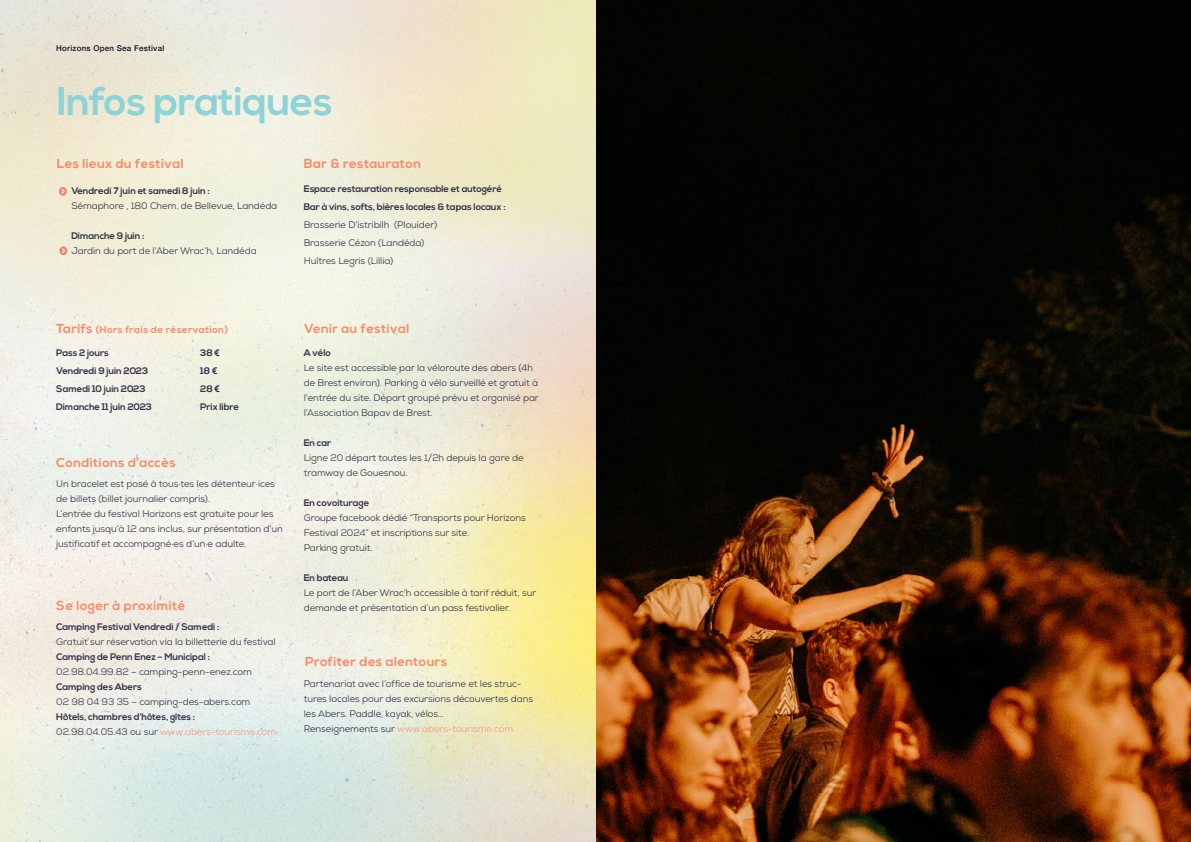
<style>
.page{position:relative;width:1191px;height:842px;background:#fff}
.page>*{position:absolute;margin:0;border:0;box-sizing:border-box;transform-origin:0 0}
.t1{font:700 40px "Nexa";letter-spacing:-.01em;color:#8dd3d7}
.t2{font:700 13px "Nexa";letter-spacing:.03em;color:#f68b69}
.t3{font:700 10px "Nexa";letter-spacing:.03em;color:#f68b69}
.t4{font:9.5px/15px "Nexa";letter-spacing:-.01em;color:#363649}
.t5{font:700 9.5px/18px "Nexa";letter-spacing:-.01em;color:#363649}
.t6{font:500 8px "Helvetica Neue";letter-spacing:.03em;color:#121329}
.s1{font-size:13px}
.s2{font-weight:400}
.s3{font-weight:400;color:#f79c80}
.s4{color:#f79c80}
</style>
<div class="page">
<img style="left:0;top:0;width:1191px;height:842px">
<div style="left:58px;top:186px;width:10px;height:11px;border:1px solid #fff;border-radius:50%"></div>
<svg style="left:61px;top:188px;width:5px;height:7px"></svg>
<svg style="left:59px;top:246px;width:9px;height:10px"></svg>
<div style="left:58px;top:245px;width:11px;height:11px;border:1px solid #fff;border-radius:50%"></div>
<svg style="left:61px;top:247px;width:5px;height:7px"></svg>
<p class="t6" style="left:56px;top:42px;width:109px">Horizons Open Sea Festival</p>
<h1 class="t1" style="left:57px;top:78px;width:277px">Infos pratiques</h1>
<h2 class="t2" style="left:57px;top:156px;width:128px">Les lieux du festival</h2>
<h2 class="t2" style="left:304px;top:156px;width:119px">Bar &amp; restauraton</h2>
<p class="t5" style="left:71px;top:182px;width:140px">Vendredi 7 juin et samedi 8 juin :</p>
<p class="t4" style="left:71px;top:198px;width:207px">Sémaphore , 180 Chem. de Bellevue, Landéda</p>
<p class="t5" style="left:71px;top:227px;width:74px">Dimanche 9 juin :</p>
<p class="t4" style="left:71px;top:243px;width:187px">Jardin du port de l’Aber Wrac’h, Landéda</p>
<p class="t5" style="left:304px;top:180px;width:203px">Espace restauration responsable et autogéré<br>Bar à vins, softs, bières locales &amp; tapas locaux :</p>
<p class="t4" style="left:304px;top:215px;width:135px;line-height:18px">Brasserie D’istribilh (Plouider)<br>Brasserie Cézon (Landéda)<br>Huîtres Legris (Lillia)</p>
<p class="t3" style="left:56px;top:324px;width:173px"><span class="s1">Tarifs</span> (Hors frais de réservation)</p>
<p class="t5" style="left:56px;top:344px;width:54px">Pass 2 jours</p>
<p class="t5" style="left:200px;top:344px;width:21px">38 €</p>
<p class="t5" style="left:56px;top:362px;width:93px">Vendredi 9 juin 2023</p>
<p class="t5" style="left:200px;top:362px;width:19px">18 €</p>
<p class="t5" style="left:56px;top:380px;width:91px">Samedi 10 juin 2023</p>
<p class="t5" style="left:200px;top:380px;width:21px">28 €</p>
<p class="t5" style="left:56px;top:398px;width:97px">Dimanche 11 juin 2023</p>
<p class="t5" style="left:200px;top:398px;width:40px">Prix libre</p>
<h2 class="t2" style="left:56px;top:455px;width:121px">Conditions d’accès</h2>
<p class="t4" style="left:56px;top:476px;width:228px">Un bracelet est posé à tous·tes les détenteur·ices de billets (billet journalier compris).<br>L’entrée du festival Horizons est gratuite pour les enfants jusqu’à 12 ans inclus, sur présentation d’un justificatif et accompagné·es d’un·e adulte.</p>
<h2 class="t2" style="left:56px;top:598px;width:131px">Se loger à proximité</h2>
<p class="t5" style="left:56px;top:618px;width:165px">Camping Festival Vendredi / Samedi :</p>
<p class="t4" style="left:56px;top:634px;width:221px">Gratuit sur réservation via la billetterie du festival</p>
<p class="t5" style="left:56px;top:648px;width:155px">Camping de Penn Enez – Municipal :</p>
<p class="t4" style="left:56px;top:664px;width:197px">02.98.04.99.82 – camping-penn-enez.com</p>
<p class="t5" style="left:56px;top:678px;width:87px">Camping des Abers</p>
<p class="t4" style="left:56px;top:694px;width:196px">02 98 04 93 35 – camping-des-abers.com</p>
<p class="t5" style="left:56px;top:709px;width:221px;line-height:15px">Hôtels, chambres d’hôtes, gîtes :<br><span class="s2">02.98.04.05.43 ou sur</span> <span class="s3">www.abers-tourisme.com</span></p>
<h2 class="t2" style="left:304px;top:321px;width:107px">Venir au festival</h2>
<p class="t5" style="left:304px;top:344px;width:29px">A vélo</p>
<p class="t4" style="left:304px;top:360px;width:237px">Le site est accessible par la véloroute des abers (4h de Brest environ). Parking à vélo surveillé et gratuit à l’entrée du site. Départ groupé prévu et organisé par l’Association Bapav de Brest.</p>
<p class="t5" style="left:304px;top:434px;width:29px">En car</p>
<p class="t4" style="left:304px;top:450px;width:222px">Ligne 20 départ toutes les 1/2h depuis la gare de tramway de Gouesnou.</p>
<p class="t5" style="left:304px;top:494px;width:67px">En covoiturage</p>
<p class="t4" style="left:304px;top:510px;width:223px">Groupe facebook dédié “Transports pour Horizons<br>Festival 2024” et inscriptions sur site.<br>Parking gratuit.</p>
<p class="t5" style="left:304px;top:569px;width:46px">En bateau</p>
<p class="t4" style="left:304px;top:585px;width:234px">Le port de l’Aber Wrac’h accessible à tarif réduit, sur demande et présentation d’un pass festivalier.</p>
<h2 class="t2" style="left:305px;top:654px;width:144px">Profiter des alentours</h2>
<p class="t4" style="left:304px;top:676px;width:231px">Partenariat avec l’office de tourisme et les struc&shy;tures locales pour des excursions découvertes dans les Abers. Paddle, kayak, vélos…<br>Renseignements sur <span class="s4">www.abers-tourisme.com</span></p>
</div>
